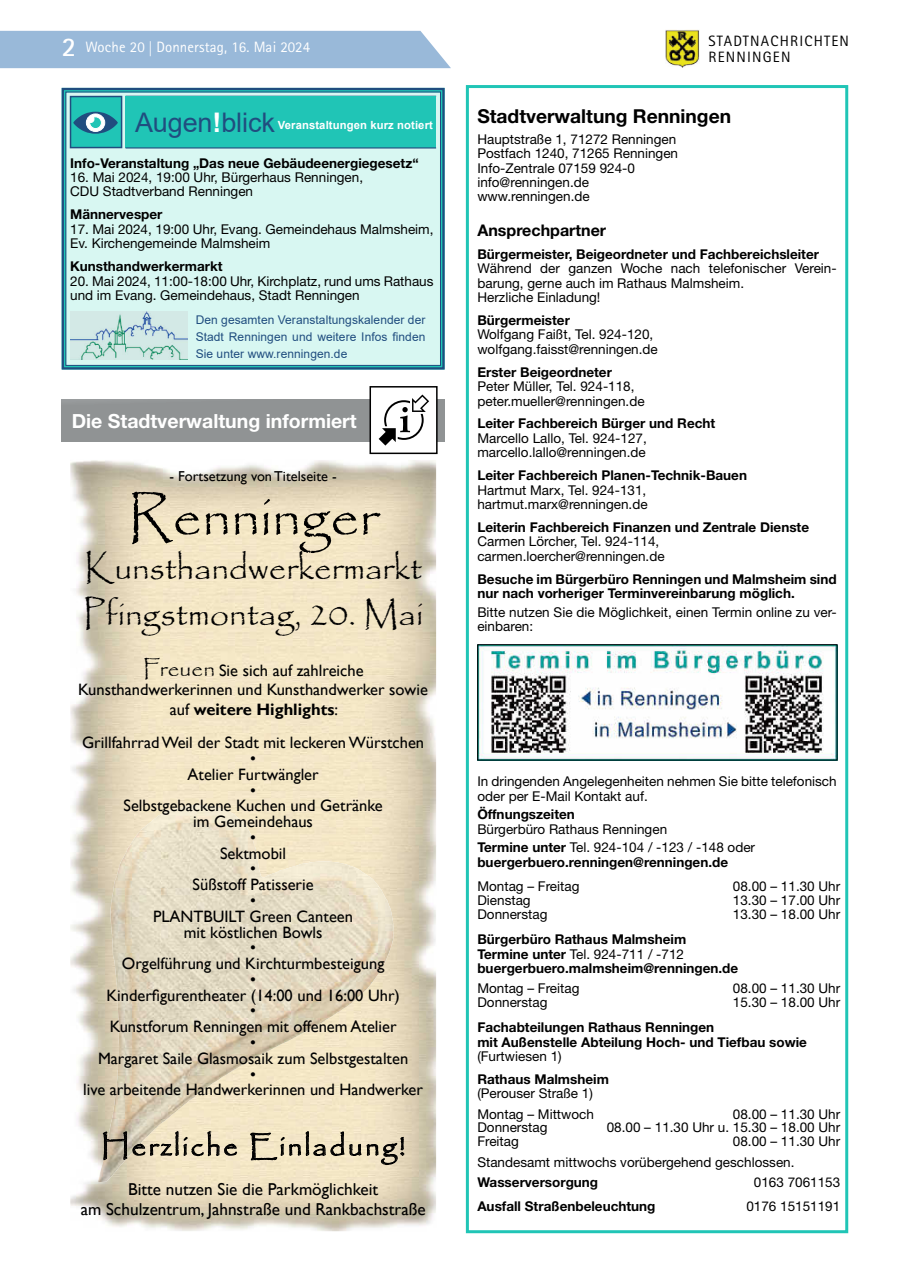
<style>
.page{position:relative;width:902px;height:1280px;background:#fff}
.page>*{position:absolute;margin:0;border:0;box-sizing:border-box;transform-origin:0 0}
.t1{font:57.3px "Papyrus";letter-spacing:-.005em;color:#000}
.t2{font:34.35px/46.7px "Papyrus";letter-spacing:-.005em;color:#000}
.t3{font:28.65px "Papyrus";letter-spacing:.08em;color:#000}
.t4{font:27px "Arial";letter-spacing:-.005em;color:#204d7f}
.t5{font:700 27px "Rotis Sans Serif Std";color:#fff}
.t6{font:700 19.5px "Helvetica Neue";color:#fff}
.t7{font:700 19.2px "Helvetica Neue LT Pro";color:#000}
.t8{font:17.25px/20.7px "Gill Sans";color:#000;text-align:center}
.t9{font:16.5px/15.8px "Gill Sans";color:#000;text-align:center}
.t10{font:700 16.05px "Helvetica Neue LT Pro";color:#000}
.t11{font:15px "Rotis Sans Serif Std";letter-spacing:.01em;color:#fff}
.t12{font:15px "Rotis Sans Serif Std";letter-spacing:.08em;color:#000}
.t13{font:14.4px "Gill Sans";color:#000}
.t14{font:13.5px/14.4px "Helvetica Neue LT Pro";color:#000}
.t15{font:700 13.5px/14.4px "Helvetica Neue LT Pro";color:#000}
.t16{font:12px/16.6px "Arial";letter-spacing:.005em;color:#204d7f;text-align:justify}
.t17{font:700 11.25px "Arial";letter-spacing:.01em;color:#fff}
.s1{font-family:"Helvetica Neue LT Pro";font-weight:300}
.s2{font-weight:700;color:#fff}
.s3{font-family:"Papyrus";font-size:22.95px}
.s4{font-weight:700}
.s5{font-weight:400}
</style>
<div class="page">
<div style="left:0;top:31px;width:451px;height:37px;background:#99b9d9"></div>
<img style="left:665px;top:30px;width:34px;height:38px">
<svg style="left:61px;top:87px;width:384px;height:283px;background:#cbedea"></svg>
<div style="left:65px;top:92px;width:376px;height:274px;border:1px solid #204d7f"></div>
<hr style="left:125px;top:96px;width:311px;height:1px;background:#204d7f">
<div style="left:125px;top:97px;width:311px;height:51px;background:#20c5b6"></div>
<hr style="left:125px;top:147px;width:311px;height:2px;background:#204d7f">
<div style="left:70px;top:96px;width:52px;height:52px;background:#20c5b6"></div>
<div style="left:70px;top:96px;width:52px;height:52px;border:2px solid #204d7f"></div>
<svg style="left:73px;top:112px;width:45px;height:22px"></svg>
<div style="left:62px;top:399px;width:382px;height:43px;background:#909394"></div>
<div style="left:370px;top:387px;width:67px;height:66px;background:#fff"></div>
<div style="left:369px;top:386px;width:68px;height:68px;border:2px solid #000"></div>
<svg style="left:378px;top:395px;width:51px;height:51px"></svg>
<img style="left:70px;top:460px;width:366px;height:385px">
<img style="left:70px;top:845px;width:91px;height:383px">
<img style="left:254px;top:845px;width:182px;height:386px">
<img style="left:98px;top:810px;width:295px;height:372px">
<svg style="left:102px;top:1129px;width:135px;height:32px;background:#c3b89f"></svg>
<svg style="left:250px;top:1122px;width:154px;height:44px;background:#d4c8ac"></svg>
<img style="left:479px;top:646px;width:356px;height:112px">
<div style="left:477px;top:644px;width:360px;height:116px;border:1px solid #000"></div>
<div style="left:466px;top:85px;width:382px;height:1148px;border:3px solid #20c5b6"></div>
<h3 class="t5" style="left:62px;top:30px;width:16px">2</h3>
<p class="t11" style="left:85px;top:38px;width:226px">Woche 20 <span class="s1">|</span> Donnerstag, 16. Mai 2024</p>
<h3 class="t4" style="left:135px;top:104px;width:141px">Augen<span class="s2">!</span>blick</h3>
<p class="t17" style="left:278px;top:117px;width:156px">Veranstaltungen kurz notiert</p>
<p class="t15" style="left:70px;top:155px;width:350px">Info-Veranstaltung „Das neue Gebäudeenergiegesetz“</p>
<p class="t14" style="left:70px;top:170px;width:294px">16. Mai 2024, 19:00 Uhr, Bürgerhaus Renningen,<br>CDU Stadtverband Renningen</p>
<p class="t15" style="left:70px;top:207px;width:94px">Männervesper</p>
<p class="t14" style="left:70px;top:221px;width:365px">17. Mai 2024, 19:00 Uhr, Evang. Gemeindehaus Malmsheim,<br>Ev. Kirchengemeinde Malmsheim</p>
<p class="t15" style="left:70px;top:259px;width:154px">Kunsthandwerkermarkt</p>
<p class="t14" style="left:70px;top:273px;width:365px">20. Mai 2024, 11:00-18:00 Uhr, Kirchplatz, rund ums Rathaus und im Evang. Gemeindehaus, Stadt Renningen</p>
<p class="t16" style="left:196px;top:312px;width:231px">Den gesamten Veranstaltungskalender der Stadt Renningen und weitere Infos finden Sie unter www.renningen.de</p>
<h3 class="t6" style="left:72px;top:409px;width:286px">Die Stadtverwaltung informiert</h3>
<p class="t13" style="left:170px;top:468px;width:168px">- Fortsetzung von Titelseite -</p>
<h1 class="t1" style="left:127px;top:482px;width:253px">Renninger</h1>
<h2 class="t2" style="left:83px;top:543px;width:342px">Kunsthandwerkermarkt<br>Pfingstmontag, 20. Mai</h2>
<p class="t9" style="left:78px;top:660px;width:351px;line-height:19.8px"><span class="s3">Freuen</span> Sie sich auf zahlreiche<br>Kunsthandwerkerinnen und Kunsthandwerker sowie auf <span class="s4">weitere Highlights</span>:</p>
<p class="t9" style="left:82px;top:735px;width:343px">Grillfahrrad Weil der Stadt mit leckeren Würstchen •<br>Atelier Furtwängler<br>•<br>Selbstgebackene Kuchen und Getränke<br>im Gemeindehaus<br>•<br>Sektmobil<br>•<br>Süßstoff Patisserie<br>•<br>PLANTBUILT Green Canteen<br>mit köstlichen Bowls<br>•<br>Orgelführung und Kirchturmbesteigung<br>•<br>Kinderfigurentheater (14:00 und 16:00 Uhr)<br>•<br>Kunstforum Renningen mit offenem Atelier<br>•<br>Margaret Saile Glasmosaik zum Selbstgestalten<br>•<br>live arbeitende Handwerkerinnen und Handwerker</p>
<h3 class="t3" style="left:101px;top:1129px;width:306px">Herzliche Einladung!</h3>
<p class="t8" style="left:81px;top:1179px;width:346px">Bitte nutzen Sie die Parkmöglichkeit<br>am Schulzentrum, Jahnstraße und Rankbachstraße</p>
<p class="t12" style="left:708px;top:32px;width:142px">STADTNACHRICHTEN</p>
<p class="t12" style="left:708px;top:48px;width:84px">RENNINGEN</p>
<h3 class="t7" style="left:477px;top:104px;width:255px">Stadtverwaltung Renningen</h3>
<p class="t14" style="left:477px;top:131px;width:202px">Hauptstraße 1, 71272 Renningen<br>Postfach 1240, 71265 Renningen<br>Info-Zentrale 07159 924-0 info@renningen.de www.renningen.de</p>
<p class="t10" style="left:477px;top:220px;width:130px">Ansprechpartner</p>
<p class="t15" style="left:477px;top:247px;width:343px">Bürgermeister, Beigeordneter und Fachbereichsleiter</p>
<p class="t14" style="left:477px;top:261px;width:361px">Während der ganzen Woche nach telefonischer Verein&shy;barung, gerne auch im Rathaus Malmsheim.<br>Herzliche Einladung!</p>
<p class="t15" style="left:477px;top:313px;width:94px">Bürgermeister</p>
<p class="t14" style="left:477px;top:327px;width:182px">Wolfgang Faißt, Tel. 924-120, wolfgang.faisst@renningen.de</p>
<p class="t15" style="left:477px;top:364px;width:136px">Erster Beigeordneter</p>
<p class="t14" style="left:477px;top:379px;width:169px">Peter Müller, Tel. 924-118, peter.mueller@renningen.de</p>
<p class="t15" style="left:477px;top:416px;width:239px">Leiter Fachbereich Bürger und Recht</p>
<p class="t14" style="left:477px;top:430px;width:171px">Marcello Lallo, Tel. 924-127, marcello.lallo@renningen.de</p>
<p class="t15" style="left:477px;top:468px;width:271px">Leiter Fachbereich Planen-Technik-Bauen</p>
<p class="t14" style="left:477px;top:482px;width:172px">Hartmut Marx, Tel. 924-131, hartmut.marx@renningen.de</p>
<p class="t15" style="left:477px;top:519px;width:333px">Leiterin Fachbereich Finanzen und Zentrale Dienste</p>
<p class="t14" style="left:477px;top:534px;width:189px">Carmen Lörcher, Tel. 924-114, carmen.loercher@renningen.de</p>
<p class="t15" style="left:477px;top:571px;width:361px">Besuche im Bürgerbüro Renningen und Malmsheim sind nur nach vorheriger Terminvereinbarung möglich.</p>
<p class="t14" style="left:477px;top:604px;width:361px">Bitte nutzen Sie die Möglichkeit, einen Termin online zu ver&shy;einbaren:</p>
<p class="t14" style="left:477px;top:774px;width:361px">In dringenden Angelegenheiten nehmen Sie bitte telefonisch oder per E-Mail Kontakt auf.</p>
<p class="t15" style="left:477px;top:807px;width:99px">Öffnungszeiten</p>
<p class="t14" style="left:477px;top:819px;width:279px;line-height:18.6px">Bürgerbüro Rathaus Renningen<br><span class="s4">Termine unter</span> Tel. 924-104 / -123 / -148 oder</p>
<p class="t15" style="left:477px;top:854px;width:252px">buergerbuero.renningen@renningen.de</p>
<p class="t14" style="left:477px;top:879px;width:104px">Montag – Freitag</p>
<p class="t14" style="left:732px;top:879px;width:109px">08.00 – 11.30 Uhr</p>
<p class="t14" style="left:477px;top:893px;width:55px">Dienstag</p>
<p class="t14" style="left:732px;top:893px;width:109px">13.30 – 17.00 Uhr</p>
<p class="t14" style="left:477px;top:907px;width:72px">Donnerstag</p>
<p class="t14" style="left:732px;top:907px;width:109px">13.30 – 18.00 Uhr</p>
<p class="t15" style="left:477px;top:932px;width:262px">Bürgerbüro Rathaus Malmsheim<br>Termine unter <span class="s5">Tel. 924-711 / -712 </span>buergerbuero.malmsheim@renningen.de</p>
<p class="t14" style="left:477px;top:981px;width:104px">Montag – Freitag</p>
<p class="t14" style="left:732px;top:981px;width:109px">08.00 – 11.30 Uhr</p>
<p class="t14" style="left:477px;top:995px;width:72px">Donnerstag</p>
<p class="t14" style="left:732px;top:995px;width:109px">15.30 – 18.00 Uhr</p>
<p class="t15" style="left:477px;top:1020px;width:331px">Fachabteilungen Rathaus Renningen<br>mit Außenstelle Abteilung Hoch- und Tiefbau sowie</p>
<p class="t14" style="left:477px;top:1049px;width:86px">(Furtwiesen 1)</p>
<p class="t15" style="left:477px;top:1071px;width:133px">Rathaus Malmsheim</p>
<p class="t14" style="left:477px;top:1083px;width:118px;line-height:20.2px">(Perouser Straße 1)<br>Montag – Mittwoch</p>
<p class="t14" style="left:732px;top:1106px;width:109px">08.00 – 11.30 Uhr</p>
<p class="t14" style="left:477px;top:1120px;width:72px">Donnerstag</p>
<p class="t14" style="left:606px;top:1120px;width:235px">08.00 – 11.30 Uhr u. 15.30 – 18.00 Uhr</p>
<p class="t14" style="left:477px;top:1134px;width:43px">Freitag</p>
<p class="t14" style="left:477px;top:1131px;width:364px;line-height:20.9px;text-indent:255px">08.00 – 11.30 Uhr<br>Standesamt mittwochs vorübergehend geschlossen.</p>
<p class="t15" style="left:477px;top:1175px;width:122px">Wasserversorgung</p>
<p class="t14" style="left:753px;top:1175px;width:88px">0163 7061153</p>
<p class="t15" style="left:477px;top:1199px;width:179px">Ausfall Straßenbeleuchtung</p>
<p class="t14" style="left:746px;top:1198px;width:95px">0176 15151191</p>
</div>
